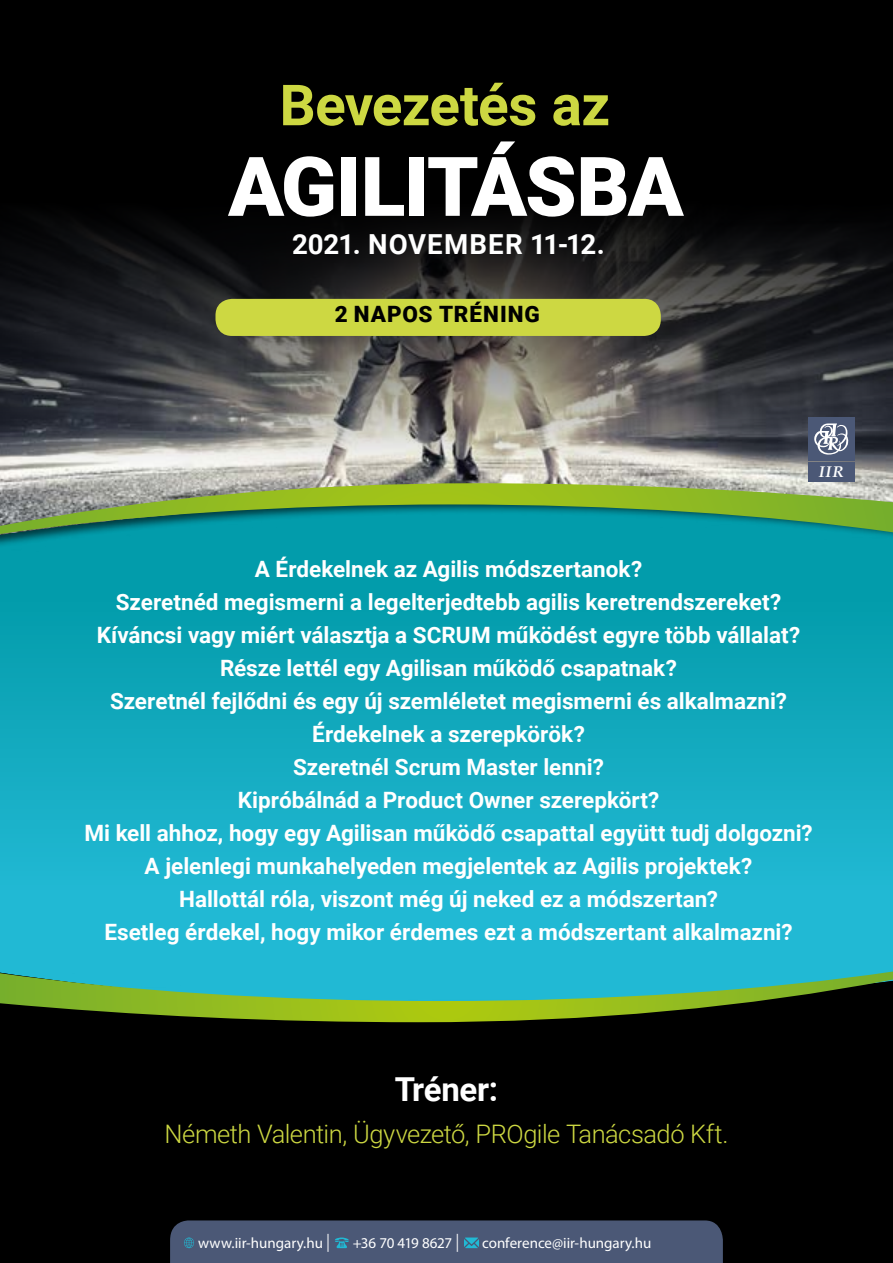
<style>
.page{position:relative;width:893px;height:1263px;background:#fff}
.page>*{position:absolute;margin:0;border:0;box-sizing:border-box;transform-origin:0 0}
.t1{font:900 82.5px "Roboto";letter-spacing:-.02em;color:#fff}
.t2{font:700 56.7px "Roboto";letter-spacing:-.01em;color:#cdd842}
.t3{font:700 33px "Roboto";letter-spacing:-.015em;color:#fff}
.t4{font:700 27.6px "Roboto";letter-spacing:.025em;color:#fff}
.t5{font:300 25.5px "Roboto";letter-spacing:-.02em;color:#cdd842}
.t6{font:700 22.5px/33px "Roboto";color:#fff;text-align:center}
.t7{font:900 22.5px "Roboto";letter-spacing:.04em;color:#000}
.t8{font:italic 700 15.45px "Palatino Linotype";color:#fff}
.t9{font:15px "Myriad Pro";color:#fff}
.t10{font:15px "Myriad Pro";letter-spacing:-.025em;color:#fff}
.s1{font-family:"Helvetica Neue LT Pro";font-weight:300;font-size:18px}
</style>
<div class="page">
<div style="left:0;top:899px;width:893px;height:364px;background:#000"></div>
<svg style="left:0;top:0;width:893px;height:483px;background:#292928"></svg>
<div style="left:0;top:492px;width:893px;height:515px;background:#000;opacity:.63"></div>
<div style="left:808px;top:417px;width:46px;height:44px;background:#4b5876"></div>
<svg style="left:814px;top:423px;width:34px;height:32px"></svg>
<div style="left:808px;top:462px;width:46px;height:20px;background:#4b5876"></div>
<div style="left:170px;top:1220px;width:553px;height:43px;background:#4b5876"></div>
<div style="left:215px;top:299px;width:446px;height:37px;background:#cdd842;border-radius:16px"></div>
<svg style="left:0;top:483px;width:893px;height:51px;background:#5ba36c"></svg>
<svg style="left:0;top:971px;width:893px;height:51px"></svg>
<h2 class="t2" style="left:280px;top:65px;width:332px">Bevezetés az</h2>
<h1 class="t1" style="left:228px;top:129px;width:457px">AGILITÁSBA</h1>
<p class="t4" style="left:292px;top:225px;width:314px">2021. NOVEMBER 11-12.</p>
<p class="t7" style="left:335px;top:299px;width:206px">2 NAPOS TRÉNING</p>
<p class="t8" style="left:819px;top:461px;width:26px">IIR</p>
<p class="t6" style="left:84px;top:552px;width:730px">A Érdekelnek az Agilis módszertanok?<br>Szeretnéd megismerni a legelterjedtebb agilis keretrendszereket?<br>Kíváncsi vagy miért választja a SCRUM működést egyre több vállalat?<br>Része lettél egy Agilisan működő csapatnak?<br>Szeretnél fejlődni és egy új szemléletet megismerni és alkalmazni?<br>Érdekelnek a szerepkörök?<br>Szeretnél Scrum Master lenni?<br>Kipróbálnád a Product Owner szerepkört?<br>Mi kell ahhoz, hogy egy Agilisan működő csapattal együtt tudj dolgozni?<br>A jelenlegi munkahelyeden megjelentek az Agilis projektek?<br>Hallottál róla, viszont még új neked ez a módszertan?<br>Esetleg érdekel, hogy mikor érdemes ezt a módszertant alkalmazni?</p>
<h3 class="t3" style="left:395px;top:1066px;width:105px">Tréner:</h3>
<p class="t5" style="left:165px;top:1116px;width:565px">Németh Valentin, Ügyvezető, PROgile Tanácsadó Kft.</p>
<p class="t9" style="left:198px;top:1234px;width:134px">www.iir-hungary.hu <span class="s1">|</span></p>
<p class="t10" style="left:353px;top:1234px;width:108px">+36 70 419 8627 <span class="s1">|</span></p>
<p class="t9" style="left:482px;top:1234px;width:171px">conference@iir-hungary.hu</p>
</div>
